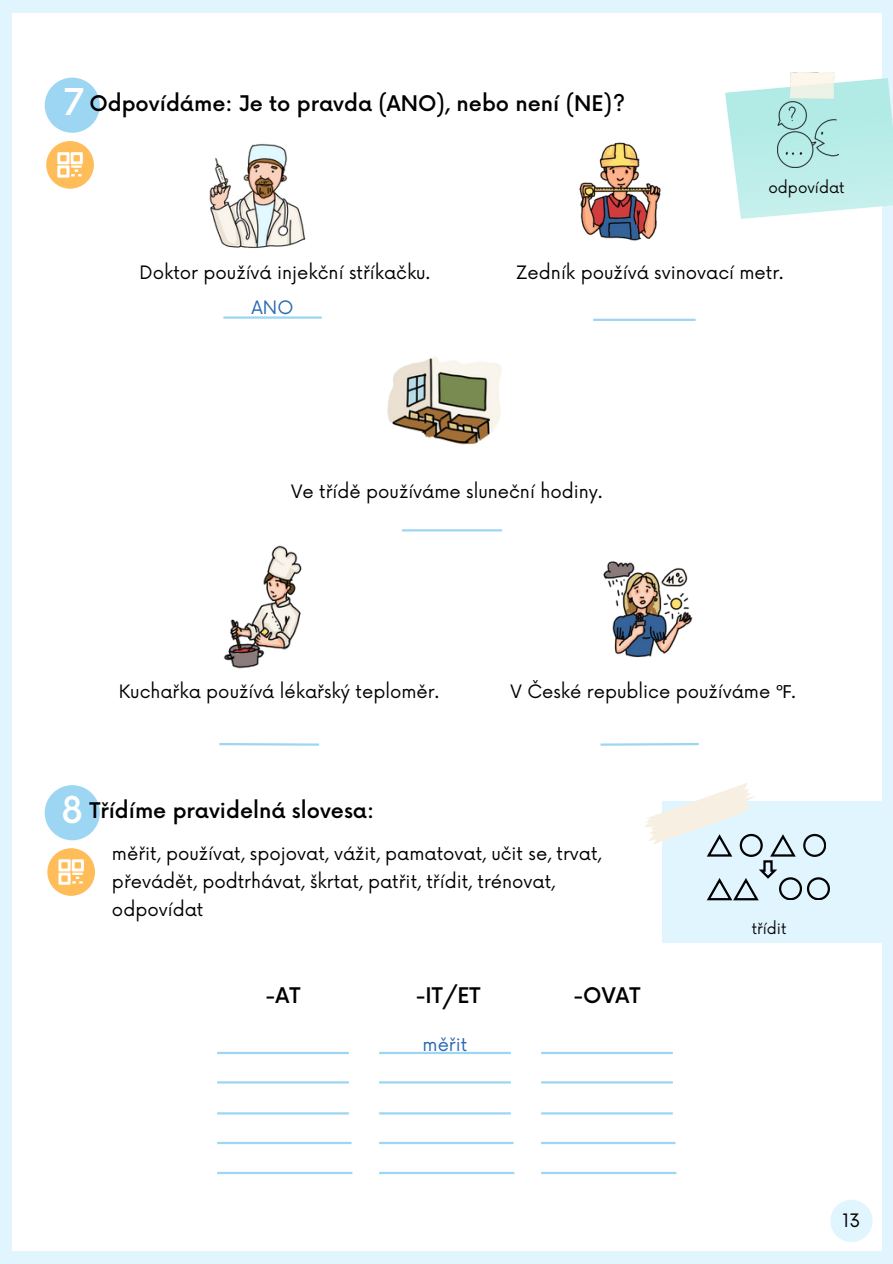
<style>
.page{position:relative;width:893px;height:1264px;background:#fff}
.page>*{position:absolute;margin:0;border:0;box-sizing:border-box;transform-origin:0 0}
.t1{font:500 36px "Now";color:#fff}
.t2{font:500 21px "Now";color:#000}
.t3{font:18px/28.2px "Now";color:#000}
.t4{font:18px "Now";color:#2a68b2}
.t5{font:15px "Now";color:#070707}
.s1{font-family:"Noto Sans"}
</style>
<div class="page">
<div style="left:0;top:0;width:892px;height:1263px;background:#e1f5ff"></div>
<div style="left:12px;top:13px;width:869px;height:1237px;background:#fff"></div>
<div style="left:45px;top:78px;width:55px;height:55px;background:#9dd6f2;border-radius:50%"></div>
<svg style="left:46px;top:141px;width:47px;height:47px"></svg>
<div style="left:830px;top:1199px;width:42px;height:42px;background:#e1f5ff;border-radius:50%"></div>
<hr style="left:223px;top:316px;width:99px;height:3px;background:#9dd6f2">
<hr style="left:593px;top:319px;width:102px;height:2px;background:#9dd6f2">
<hr style="left:402px;top:529px;width:100px;height:2px;background:#9dd6f2">
<svg style="left:600px;top:743px;width:99px;height:3px"></svg>
<svg style="left:219px;top:743px;width:100px;height:3px"></svg>
<hr style="left:217px;top:1051px;width:132px;height:3px;background:#9dd6f2">
<div style="left:45px;top:785px;width:55px;height:55px;background:#9dd6f2;border-radius:50%"></div>
<hr style="left:217px;top:1081px;width:132px;height:2px;background:#9dd6f2">
<hr style="left:217px;top:1112px;width:132px;height:2px;background:#9dd6f2">
<hr style="left:217px;top:1141px;width:134px;height:3px;background:#9dd6f2">
<hr style="left:217px;top:1171px;width:135px;height:3px;background:#9dd6f2">
<hr style="left:379px;top:1051px;width:132px;height:3px;background:#9dd6f2">
<hr style="left:379px;top:1081px;width:132px;height:2px;background:#9dd6f2">
<hr style="left:379px;top:1112px;width:132px;height:2px;background:#9dd6f2">
<hr style="left:379px;top:1141px;width:134px;height:3px;background:#9dd6f2">
<hr style="left:379px;top:1171px;width:135px;height:3px;background:#9dd6f2">
<hr style="left:541px;top:1051px;width:131px;height:3px;background:#9dd6f2">
<hr style="left:541px;top:1081px;width:131px;height:2px;background:#9dd6f2">
<hr style="left:541px;top:1112px;width:131px;height:2px;background:#9dd6f2">
<hr style="left:541px;top:1141px;width:134px;height:3px;background:#9dd6f2">
<hr style="left:541px;top:1171px;width:135px;height:3px;background:#9dd6f2">
<svg style="left:47px;top:848px;width:48px;height:47px"></svg>
<img style="left:387px;top:356px;width:115px;height:89px">
<img style="left:209px;top:144px;width:97px;height:104px">
<img style="left:725px;top:73px;width:167px;height:146px">
<div style="left:662px;top:801px;width:230px;height:142px;background:#e1f5ff"></div>
<svg style="left:645px;top:783px;width:184px;height:117px"></svg>
<img style="left:603px;top:561px;width:90px;height:97px">
<img style="left:223px;top:545px;width:79px;height:124px">
<img style="left:579px;top:142px;width:82px;height:99px">
<img style="left:777px;top:102px;width:61px;height:65px">
<p class="t1" style="left:63px;top:83px;width:22px">7</p>
<p class="t2" style="left:89px;top:92px;width:537px">Odpovídáme: Je to pravda (ANO), nebo není (NE)?</p>
<p class="t5" style="left:768px;top:179px;width:78px">odpovídat</p>
<p class="t3" style="left:139px;top:259px;width:292px">Doktor používá injekční stříkačku.</p>
<p class="t4" style="left:251px;top:297px;width:43px">ANO</p>
<p class="t3" style="left:515px;top:260px;width:269px">Zedník používá svinovací metr.</p>
<p class="t3" style="left:291px;top:478px;width:313px">Ve třídě používáme sluneční hodiny.</p>
<p class="t3" style="left:119px;top:678px;width:322px">Kuchařka používá lékařský teploměr.</p>
<p class="t3" style="left:510px;top:678px;width:287px">V České republice používáme <span class="s1">℉</span>.</p>
<p class="t1" style="left:61px;top:790px;width:23px">8</p>
<p class="t2" style="left:89px;top:799px;width:286px">Třídíme pravidelná slovesa:</p>
<p class="t3" style="left:112px;top:840px;width:491px">měřit, používat, spojovat, vážit, pamatovat, učit se, trvat, převádět, podtrhávat, škrtat, patřit, třídit, trénovat, odpovídat</p>
<p class="t2" style="left:265px;top:983px;width:36px">-AT</p>
<p class="t2" style="left:415px;top:983px;width:66px">-IT/ET</p>
<p class="t2" style="left:573px;top:983px;width:69px">-OVAT</p>
<p class="t4" style="left:422px;top:1034px;width:46px">měřit</p>
<p class="t5" style="left:751px;top:920px;width:36px">třídit</p>
<p class="t3" style="left:842px;top:1206px;width:19px">13</p>
</div>
